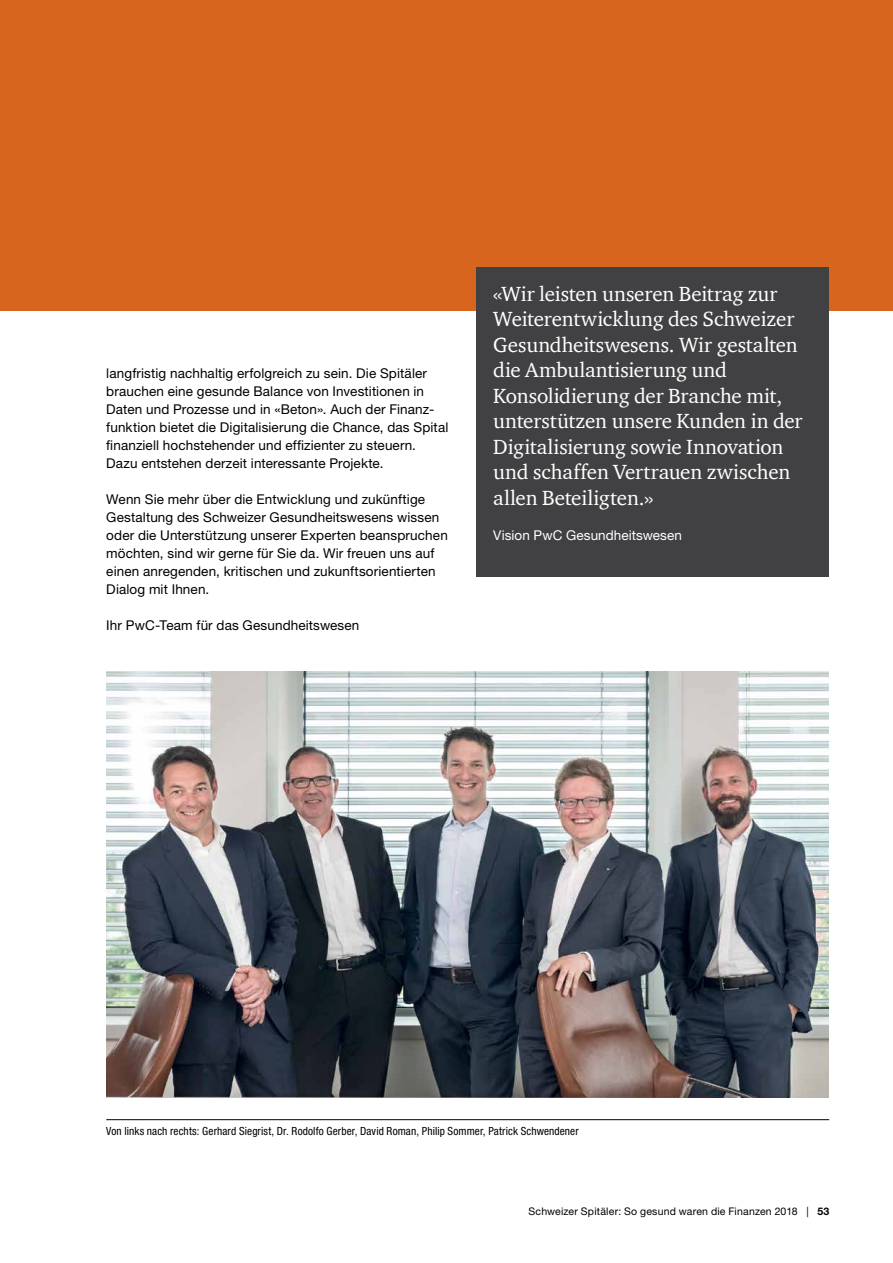
<style>
.page{position:relative;width:893px;height:1263px;background:#fff}
.page>*{position:absolute;margin:0;border:0;box-sizing:border-box;transform-origin:0 0}
.t1{font:21px/25.5px "ITC Charter Com";letter-spacing:-.005em;color:#fff}
.t2{font:13.5px/18px "Helvetica Neue LT Std";letter-spacing:.01em;color:#000}
.t3{font:13.5px "Helvetica Neue LT Std";letter-spacing:.005em;color:#fff}
.t4{font:condensed 11.25px "Helvetica Neue LT Std";letter-spacing:.01em;color:#000}
.t5{font:10.5px "Helvetica Neue LT Std";letter-spacing:.02em;color:#000}
.s1{font-weight:700}
</style>
<div class="page">
<div style="left:0;top:0;width:893px;height:310px;background:#d8651e"></div>
<img style="left:106px;top:672px;width:723px;height:425px">
<div style="left:476px;top:268px;width:353px;height:309px;background:#414042"></div>
<hr style="left:106px;top:1119px;width:723px;height:1px;background:#000">
<p class="t2" style="left:106px;top:364px;width:344px">langfristig nachhaltig erfolgreich zu sein. Die Spitäler brauchen eine gesunde Balance von Investitionen in Daten und Prozesse und in «Beton». Auch der Finanz&shy;funktion bietet die Digitalisierung die Chance, das Spital finanziell hochstehender und effizienter zu steuern.<br>Dazu entstehen derzeit interessante Projekte.</p>
<p class="t2" style="left:106px;top:490px;width:343px">Wenn Sie mehr über die Entwicklung und zukünftige Gestaltung des Schweizer Gesundheitswesens wissen oder die Unterstützung unserer Experten beanspruchen möchten, sind wir gerne für Sie da. Wir freuen uns auf einen anregenden, kritischen und zukunftsorientierten Dialog mit Ihnen.</p>
<p class="t2" style="left:106px;top:616px;width:255px">Ihr PwC-Team für das Gesundheitswesen</p>
<p class="t1" style="left:493px;top:280px;width:311px">«Wir leisten unseren Beitrag zur<br>Weiterentwicklung des Schweizer<br>Gesundheitswesens. Wir gestalten die Ambulantisierung und<br>Konsolidierung der Branche mit, unterstützen unsere Kunden in der<br>Digitalisierung sowie Innovation und schaffen Vertrauen zwischen allen Beteiligten.»</p>
<p class="t3" style="left:493px;top:527px;width:190px">Vision PwC Gesundheitswesen</p>
<p class="t4" style="left:106px;top:1124px;width:474px">Von links nach rechts: Gerhard Siegrist, Dr. Rodolfo Gerber, David Roman, Philip Sommer, Patrick Schwendener</p>
<p class="t5" style="left:528px;top:1205px;width:302px">Schweizer Spitäler: So gesund waren die Finanzen 2018 | <span class="s1">53</span></p>
</div>
